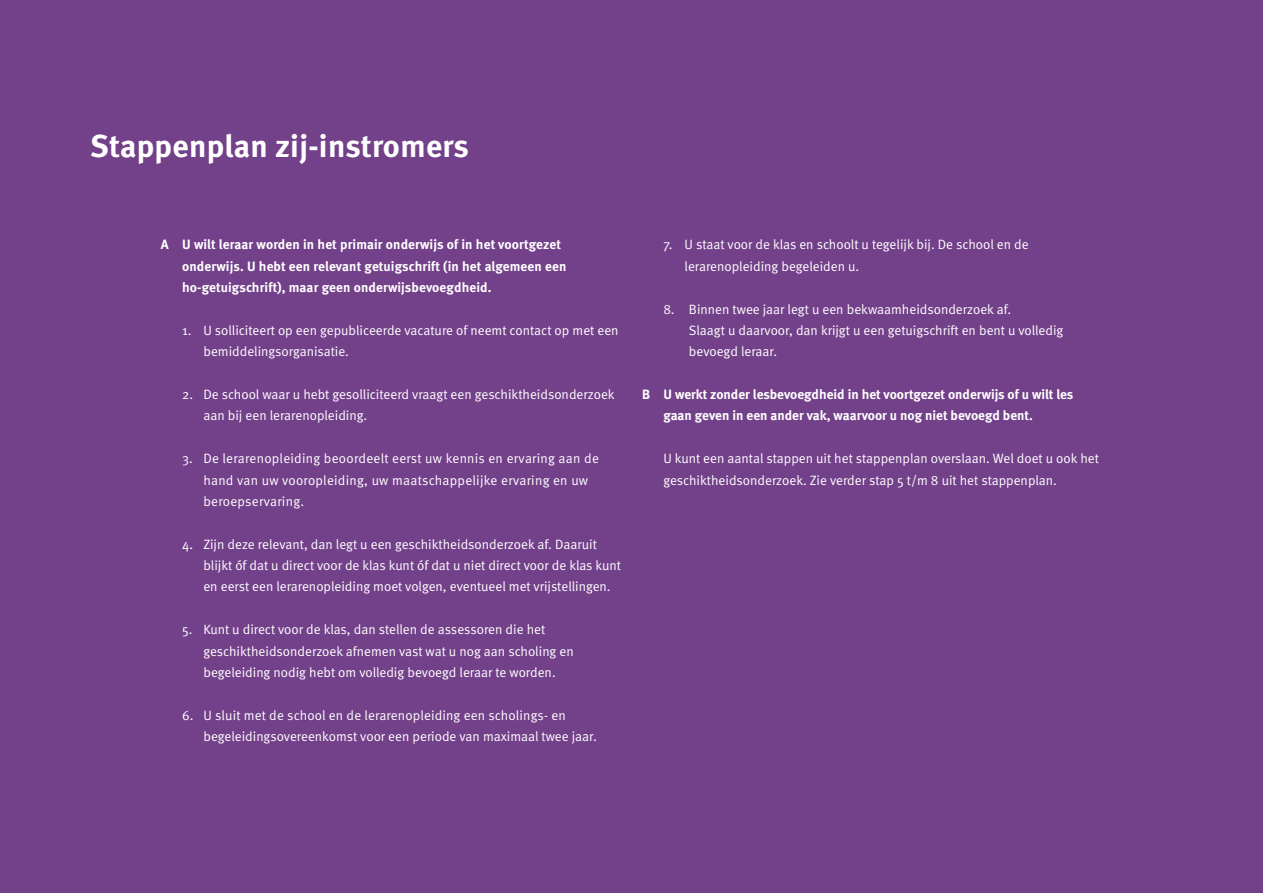
<style>
.page{position:relative;width:1263px;height:893px;background:#73408a}
.page>*{position:absolute;margin:0;border:0;box-sizing:border-box;transform-origin:0 0}
.Heading{font:700 31.5px "Meta";letter-spacing:.01em;color:#fff}
.Body{font:13.5px/21.3px "Meta Normal";color:#fff}
.Body-2{font:700 13.5px/21.3px "Meta";color:#fff}
.Body-3{font:13.5px/21.3px "Meta Normal";letter-spacing:.02em;color:#fff}
</style>
<div class="page">
<p class="Heading" style="left:90px;top:127px;width:380px">Stappenplan zij-instromers</p>
<p class="Body-2" style="left:182px;top:234px;width:386px;text-indent:-21px">A U wilt leraar worden in het primair onderwijs of in het voortgezet onderwijs. U hebt een relevant getuigschrift (in het algemeen een ho-getuigschrift), maar geen onderwijsbevoegdheid.</p>
<p class="Body" style="left:203px;top:319px;width:417px;text-indent:-21px">1. U solliciteert op een gepubliceerde vacature of neemt contact op met een bemiddelingsorganisatie.</p>
<p class="Body" style="left:203px;top:384px;width:413px;text-indent:-21px">2. De school waar u hebt gesolliciteerd vraagt een geschiktheidsonderzoek aan bij een lerarenopleiding.</p>
<p class="Body-3" style="left:203px;top:448px;width:397px;text-indent:-21px">3. De lerarenopleiding beoordeelt eerst uw kennis en ervaring aan de hand van uw vooropleiding, uw maatschappelijke ervaring en uw beroepservaring.</p>
<p class="Body" style="left:203px;top:533px;width:419px;text-indent:-21px">4. Zijn deze relevant, dan legt u een geschiktheidsonderzoek af. Daaruit blijkt óf dat u direct voor de klas kunt óf dat u niet direct voor de klas kunt en eerst een lerarenopleiding moet volgen, eventueel met vrijstellingen.</p>
<p class="Body" style="left:203px;top:619px;width:372px;text-indent:-21px">5. Kunt u direct voor de klas, dan stellen de assessoren die het geschiktheidsonderzoek afnemen vast wat u nog aan scholing en begeleiding nodig hebt om volledig bevoegd leraar te worden.</p>
<p class="Body" style="left:203px;top:704px;width:395px;text-indent:-21px">6. U sluit met de school en de lerarenopleiding een scholings- en begeleidingsovereenkomst voor een periode van maximaal twee jaar.</p>
<p class="Body" style="left:685px;top:234px;width:346px;text-indent:-21px">7. U staat voor de klas en schoolt u tegelijk bij. De school en de lerarenopleiding begeleiden u.</p>
<p class="Body" style="left:689px;top:298px;width:376px;text-indent:-26px">8. Binnen twee jaar legt u een bekwaamheidsonderzoek af.<br>Slaagt u daarvoor, dan krijgt u een getuigschrift en bent u volledig bevoegd leraar.</p>
<p class="Body-2" style="left:663px;top:384px;width:411px;text-indent:-21px">B U werkt zonder lesbevoegdheid in het voortgezet onderwijs of u wilt les gaan geven in een ander vak, waarvoor u nog niet bevoegd bent.</p>
<p class="Body" style="left:663px;top:448px;width:437px">U kunt een aantal stappen uit het stappenplan overslaan. Wel doet u ook het geschiktheidsonderzoek. Zie verder stap 5 t/m 8 uit het stappenplan.</p>
</div>
